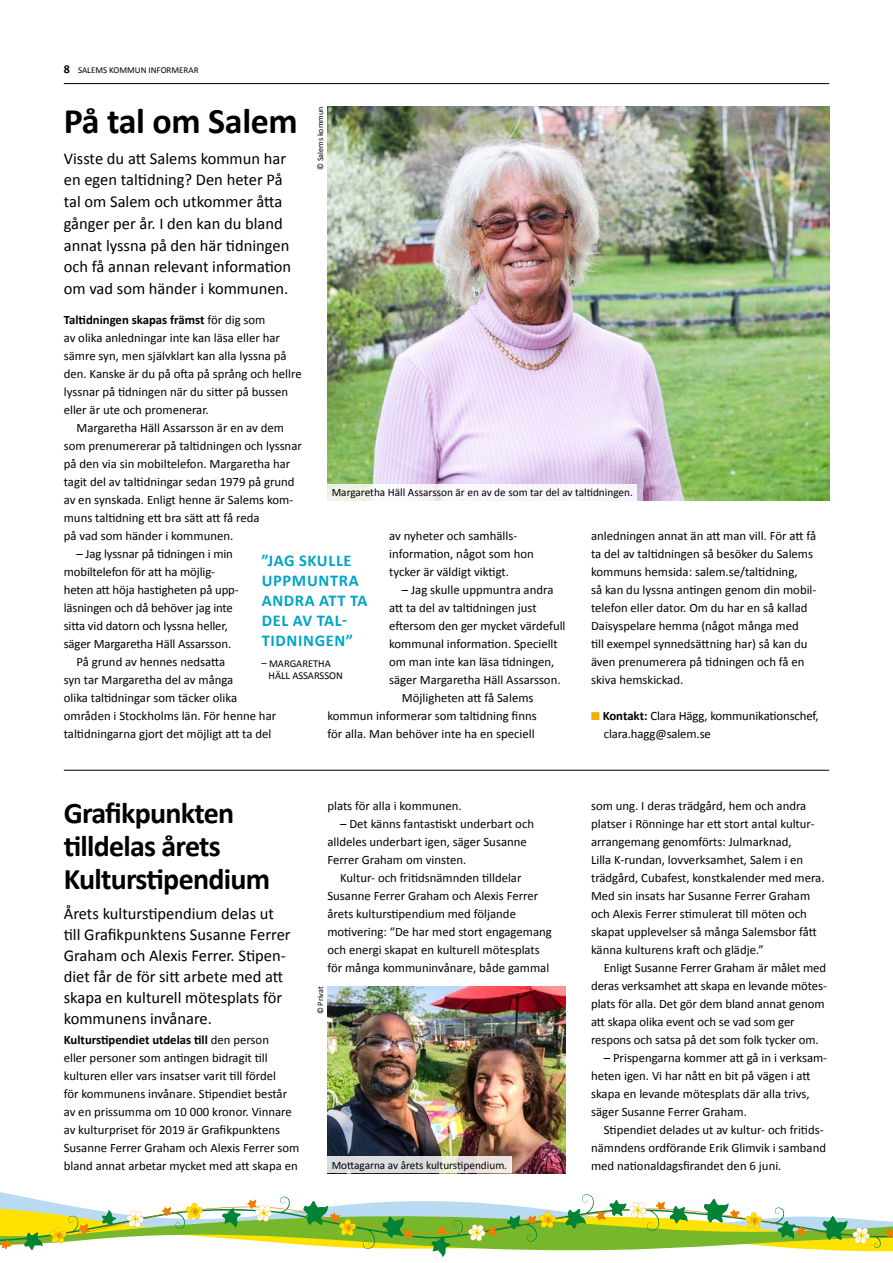
<style>
.page{position:relative;width:893px;height:1263px;background:#fff}
.page>*{position:absolute;margin:0;border:0;box-sizing:border-box;transform-origin:0 0}
.t1{font:700 36px "Calibri";letter-spacing:-.01em;color:#000}
.t2{font:700 30px/33px "Calibri";letter-spacing:-.025em;color:#000}
.t3{font:16.5px/21.8px "Calibri";color:#000}
.t4{font:700 16.5px/19.8px "Calibri";letter-spacing:.04em;color:#00a5c6}
.t5{font:12.75px/18px "Calibri";color:#000}
.t6{font:11.25px "Calibri";color:#000}
.t7{font:10.5px/12.6px "Calibri";color:#000}
.t8{font:9px "Calibri";color:#000}
.t9{font:8.25px "Calibri";color:#000}
.s1{font-weight:700;font-size:12px}
.s2{font-weight:700}
.s3{color:#f2af00}
</style>
<div class="page">
<hr style="left:64px;top:83px;width:765px;height:1px;background:#000">
<svg style="left:0;top:1198px;width:893px;height:59px"></svg>
<img style="left:327px;top:106px;width:502px;height:394px">
<svg style="left:327px;top:484px;width:310px;height:16px;fill:#f9f6fc"></svg>
<hr style="left:64px;top:770px;width:765px;height:1px;background:#000">
<img style="left:327px;top:986px;width:239px;height:187px">
<svg style="left:327px;top:1156px;width:184px;height:17px;background:#e1e0df"></svg>
<p class="t8" style="left:64px;top:64px;width:136px"><span class="s1">8</span> SALEMS KOMMUN INFORMERAR</p>
<h1 class="t1" style="left:64px;top:99px;width:236px">På tal om Salem</h1>
<p class="t3" style="left:64px;top:146px;width:229px">Visste du att Salems kommun har en egen taltidning? Den heter På tal om Salem och utkommer åtta gånger per år. I den kan du bland annat lyssna på den här tidningen och få annan relevant information om vad som händer i kommunen.</p>
<p class="t5" style="left:64px;top:310px;width:239px"><span class="s2">Taltidningen skapas främst</span> för dig som<br>av olika anledningar inte kan läsa eller har sämre syn, men självklart kan alla lyssna på den. Kanske är du på ofta på språng och hellre lyssnar på tidningen när du sitter på bussen eller är ute och promenerar.</p>
<p class="t5" style="left:64px;top:418px;width:240px;text-indent:13px">Margaretha Häll Assarsson är en av dem som prenumererar på taltidningen och lyssnar på den via sin mobiltelefon. Margaretha har tagit del av taltidningar sedan 1979 på grund av en synskada. Enligt henne är Salems kom&shy;muns taltidning ett bra sätt att få reda<br>på vad som händer i kommunen.</p>
<p class="t5" style="left:77px;top:544px;width:158px">– Jag lyssnar på tidningen i min</p>
<p class="t5" style="left:64px;top:562px;width:153px">mobiltelefon för att ha möjlig-</p>
<p class="t5" style="left:64px;top:580px;width:176px">heten att höja hastigheten på upp-</p>
<p class="t5" style="left:64px;top:598px;width:171px">läsningen och då behöver jag inte</p>
<p class="t5" style="left:64px;top:616px;width:166px">sitta vid datorn och lyssna heller,</p>
<p class="t5" style="left:64px;top:634px;width:169px">säger Margaretha Häll Assarsson.</p>
<p class="t5" style="left:77px;top:652px;width:150px">På grund av hennes nedsatta</p>
<p class="t5" style="left:64px;top:670px;width:171px">syn tar Margaretha del av många</p>
<p class="t5" style="left:64px;top:688px;width:175px">olika taltidningar som täcker olika</p>
<p class="t5" style="left:64px;top:706px;width:214px">områden i Stockholms län. För henne har</p>
<p class="t5" style="left:64px;top:724px;width:209px">taltidningarna gjort det möjligt att ta del</p>
<p class="t9" style="left:315px;top:170px;width:65px;rotate:-90deg">© Salems kommun</p>
<p class="t6" style="left:332px;top:485px;width:303px">Margaretha Häll Assarsson är en av de som tar del av taltidningen.</p>
<p class="t5" style="left:591px;top:526px;width:227px">anledningen annat än att man vill. För att få ta del av taltidningen så besöker du Salems kommuns hemsida: salem.se/taltidning,<br>så kan du lyssna antingen genom din mobil&shy;telefon eller dator. Om du har en så kallad Daisyspelare hemma (något många med<br>till exempel synnedsättning har) så kan du även prenumerera på tidningen och få en skiva hemskickad.</p>
<p class="t5" style="left:604px;top:706px;width:216px;text-indent:-13px"><span class="s3">■</span> <span class="s2">Kontakt:</span> Clara Hägg, kommunikationschef, clara.hagg@salem.se</p>
<p class="t5" style="left:389px;top:526px;width:146px">av nyheter och samhälls&shy;information, något som hon tycker är väldigt viktigt.</p>
<p class="t5" style="left:402px;top:580px;width:153px">– Jag skulle uppmuntra andra</p>
<p class="t5" style="left:389px;top:598px;width:149px">att ta del av taltidningen just</p>
<p class="t5" style="left:389px;top:616px;width:178px">eftersom den ger mycket värdefull</p>
<p class="t5" style="left:389px;top:634px;width:170px">kommunal information. Speciellt</p>
<p class="t5" style="left:389px;top:652px;width:167px">om man inte kan läsa tidningen,</p>
<p class="t5" style="left:389px;top:670px;width:173px">säger Margaretha Häll Assarsson.</p>
<p class="t5" style="left:402px;top:688px;width:133px">Möjligheten att få Salems</p>
<p class="t5" style="left:327px;top:706px;width:211px">kommun informerar som taltidning finns</p>
<p class="t5" style="left:327px;top:724px;width:209px">för alla. Man behöver inte ha en speciell</p>
<p class="t4" style="left:261px;top:550px;width:108px">”JAG SKULLE<br>UPPMUNTRA<br>ANDRA ATT TA<br>DEL AV TAL-<br>TIDNINGEN”</p>
<p class="t7" style="left:268px;top:656px;width:76px;text-indent:-7px">– MARGARETHA<br>HÄLL ASSARSSON</p>
<h2 class="t2" style="left:64px;top:795px;width:208px">Grafikpunkten tilldelas årets<br>Kulturstipendium</h2>
<p class="t3" style="left:64px;top:902px;width:228px;line-height:21px">Årets kulturstipendium delas ut till Grafikpunktens Susanne Ferrer<br>Graham och Alexis Ferrer. Stipen&shy;diet får de för sitt arbete med att skapa en kulturell mötesplats för kommunens invånare.</p>
<p class="t5" style="left:64px;top:1030px;width:237px"><span class="s2">Kulturstipendiet utdelas till</span> den person<br>eller personer som antingen bidragit till kulturen eller vars insatser varit till fördel<br>för kommunens invånare. Stipendiet består av en prissumma om 10 000 kronor. Vinnare av kulturpriset för 2019 är Grafikpunktens Susanne Ferrer Graham och Alexis Ferrer som bland annat arbetar mycket med att skapa en</p>
<p class="t5" style="left:327px;top:796px;width:134px">plats för alla i kommunen.</p>
<p class="t5" style="left:327px;top:814px;width:208px;text-indent:13px">– Det känns fantastiskt underbart och alldeles underbart igen, säger Susanne<br>Ferrer Graham om vinsten.</p>
<p class="t5" style="left:327px;top:868px;width:226px;text-indent:13px">Kultur- och fritidsnämnden tilldelar Susanne Ferrer Graham och Alexis Ferrer årets kulturstipendium med följande motivering: “De har med stort engagemang och energi skapat en kulturell mötesplats för många kommuninvånare, både gammal</p>
<p class="t9" style="left:315px;top:1014px;width:30px;rotate:-90deg">© Privat</p>
<p class="t6" style="left:332px;top:1158px;width:177px">Mottagarna av årets kulturstipendium.</p>
<p class="t5" style="left:591px;top:796px;width:235px">som ung. I deras trädgård, hem och andra platser i Rönninge har ett stort antal kultur&shy;arrangemang genomförts: Julmarknad,<br>Lilla K-rundan, lovverksamhet, Salem i en trädgård, Cubafest, konstkalender med mera.<br>Med sin insats har Susanne Ferrer Graham och Alexis Ferrer stimulerat till möten och skapat upplevelser så många Salemsbor fått känna kulturens kraft och glädje.”</p>
<p class="t5" style="left:591px;top:958px;width:237px;text-indent:13px">Enligt Susanne Ferrer Graham är målet med deras verksamhet att skapa en levande mötes&shy;plats för alla. Det gör dem bland annat genom att skapa olika event och se vad som ger respons och satsa på det som folk tycker om.</p>
<p class="t5" style="left:591px;top:1048px;width:238px;text-indent:13px">– Prispengarna kommer att gå in i verksam&shy;heten igen. Vi har nått en bit på vägen i att skapa en levande mötesplats där alla trivs, säger Susanne Ferrer Graham.</p>
<p class="t5" style="left:591px;top:1120px;width:237px;text-indent:13px">Stipendiet delades ut av kultur- och fritids&shy;nämndens ordförande Erik Glimvik i samband med nationaldagsfirandet den 6 juni.</p>
</div>
